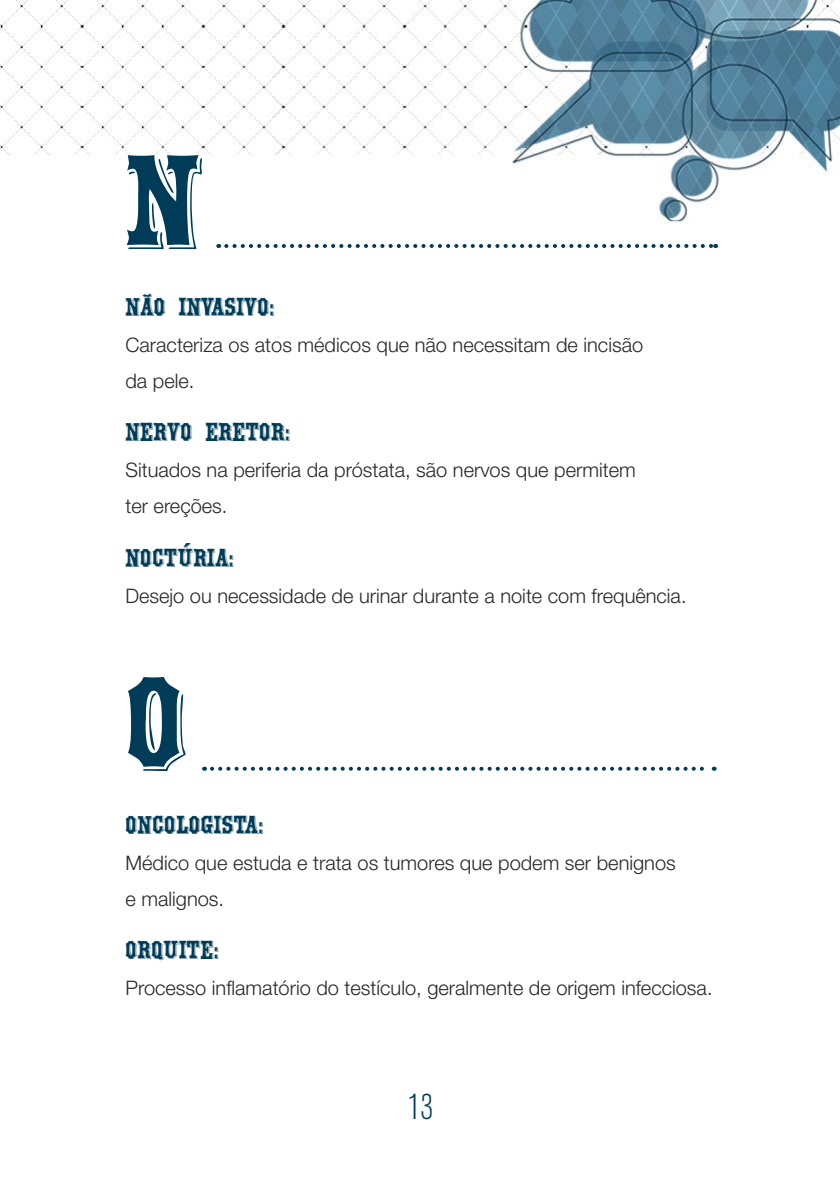
<style>
.page{position:relative;width:840px;height:1191px;background:#fff}
.page>*{position:absolute;margin:0;border:0;box-sizing:border-box;transform-origin:0 0}
.t1{font:134px "Montague";color:#003c58}
.t2{font:300 condensed 36px "Akzidenz Grotesk BQ";color:#003c58}
.t3{font:26px "Montague";color:#003c58}
.t4{font:300 20px/36px "Helvetica Neue LT Std";color:#262726}
</style>
<div class="page">
<img style="left:0;top:0;width:839px;height:771px">
<svg style="left:226px;top:244px;width:489px;height:4px"></svg>
<svg style="left:212px;top:766px;width:502px;height:4px"></svg>
<h1 class="t1" style="left:125px;top:122px;width:78px">N</h1>
<h3 class="t3" style="left:125px;top:292px;width:151px">NÃO INVASIVO:</h3>
<p class="t4" style="left:125px;top:327px;width:519px">Caracteriza os atos médicos que não necessitam de incisão da pele.</p>
<h3 class="t3" style="left:125px;top:417px;width:166px">NERVO ERETOR:</h3>
<p class="t4" style="left:125px;top:452px;width:511px">Situados na periferia da próstata, são nervos que permitem ter ereções.</p>
<h3 class="t3" style="left:125px;top:542px;width:110px">NOCTÚRIA:</h3>
<p class="t4" style="left:125px;top:577px;width:562px">Desejo ou necessidade de urinar durante a noite com frequência.</p>
<h1 class="t1" style="left:125px;top:643px;width:64px">O</h1>
<h3 class="t3" style="left:125px;top:809px;width:139px">ONCOLOGISTA:</h3>
<p class="t4" style="left:125px;top:844px;width:551px">Médico que estuda e trata os tumores que podem ser benignos e malignos.</p>
<h3 class="t3" style="left:125px;top:934px;width:95px">ORQUITE:</h3>
<p class="t4" style="left:125px;top:969px;width:588px">Processo inflamatório do testículo, geralmente de origem infecciosa.</p>
<h2 class="t2" style="left:407px;top:1086px;width:27px">13</h2>
</div>
